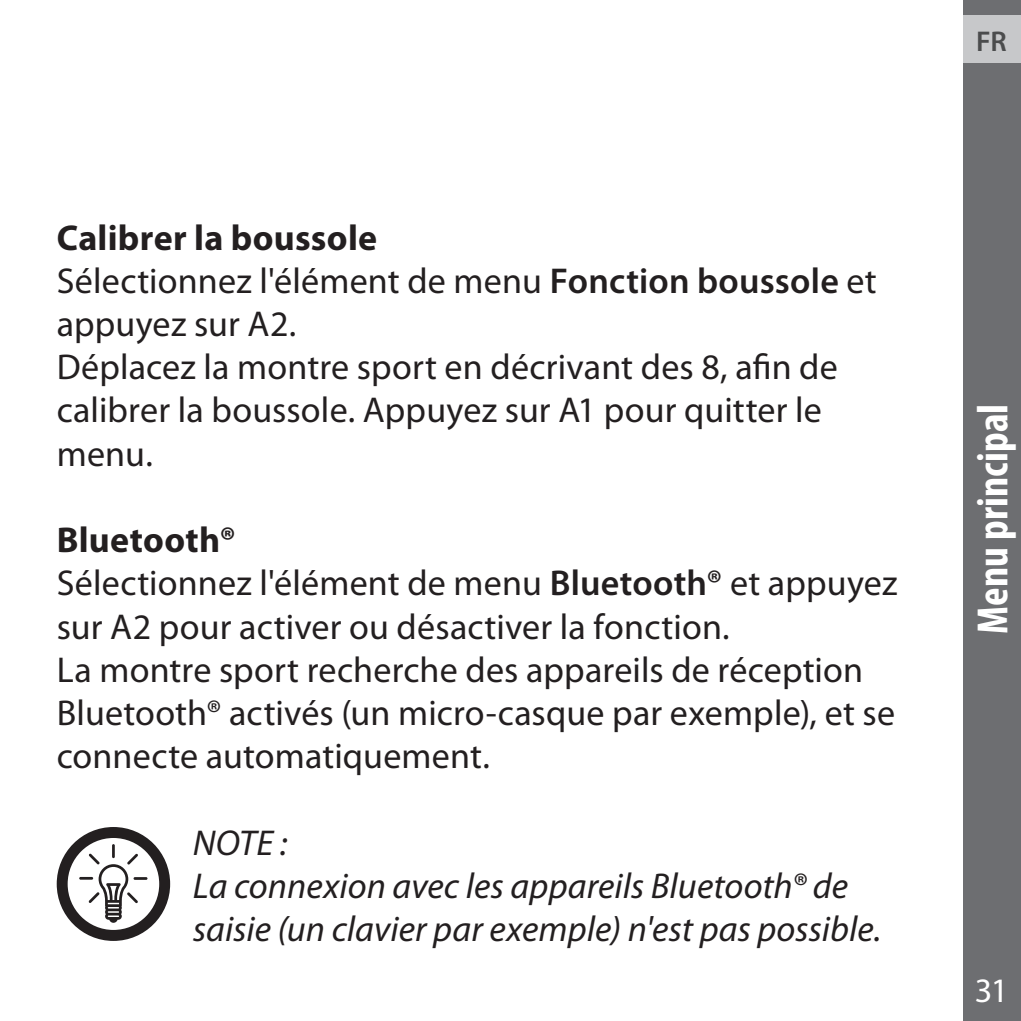
<style>
.page{position:relative;width:1021px;height:1021px;background:#fff}
.page>*{position:absolute;margin:0;border:0;box-sizing:border-box;transform-origin:0 0}
.t1{font:700 condensed 44px "Myriad Pro";letter-spacing:.005em;color:#fff}
.t2{font:36px/43.2px "Myriad Pro";letter-spacing:.005em;color:#231f20}
.t3{font:italic 36px/43.2px "Myriad Pro";letter-spacing:.005em;color:#231f20}
.t4{font:34.4px "Myriad Pro";color:#fff}
.t5{font:600 28.8px "Myriad Pro";color:#4b4c4d}
.s1{font-weight:700}
.s2{font-weight:600}
</style>
<div class="page">
<div style="left:963px;top:0;width:57px;height:1020px;background:#6d6e71"></div>
<div style="left:963px;top:15px;width:57px;height:48px;background:#c7c8ca"></div>
<svg style="left:57px;top:827px;width:113px;height:113px"></svg>
<p class="t2" style="left:57px;top:215px;width:821px"><span class="s1">Calibrer la boussole<br></span>Sélectionnez l'élément de menu <span class="s2">Fonction boussole</span> et appuyez sur A2.<br>Déplacez la montre sport en décrivant des 8, afin de calibrer la boussole. Appuyez sur A1 pour quitter le menu.</p>
<p class="t2" style="left:57px;top:518px;width:842px"><span class="s1">Bluetooth®<br></span>Sélectionnez l'élément de menu <span class="s2">Bluetooth®</span> et appuyez sur A2 pour activer ou désactiver la fonction.<br>La montre sport recherche des appareils de réception Bluetooth® activés (un micro-casque par exemple), et se connecte automatiquement.</p>
<p class="t3" style="left:193px;top:820px;width:690px">NOTE :<br>La connexion avec les appareils Bluetooth® de saisie (un clavier par exemple) n'est pas possible.</p>
<p class="t5" style="left:976px;top:23px;width:32px">FR</p>
<p class="t1" style="left:965px;top:634px;width:232px;rotate:-90deg">Menu principal</p>
<p class="t4" style="left:974px;top:969px;width:35px">31</p>
</div>
